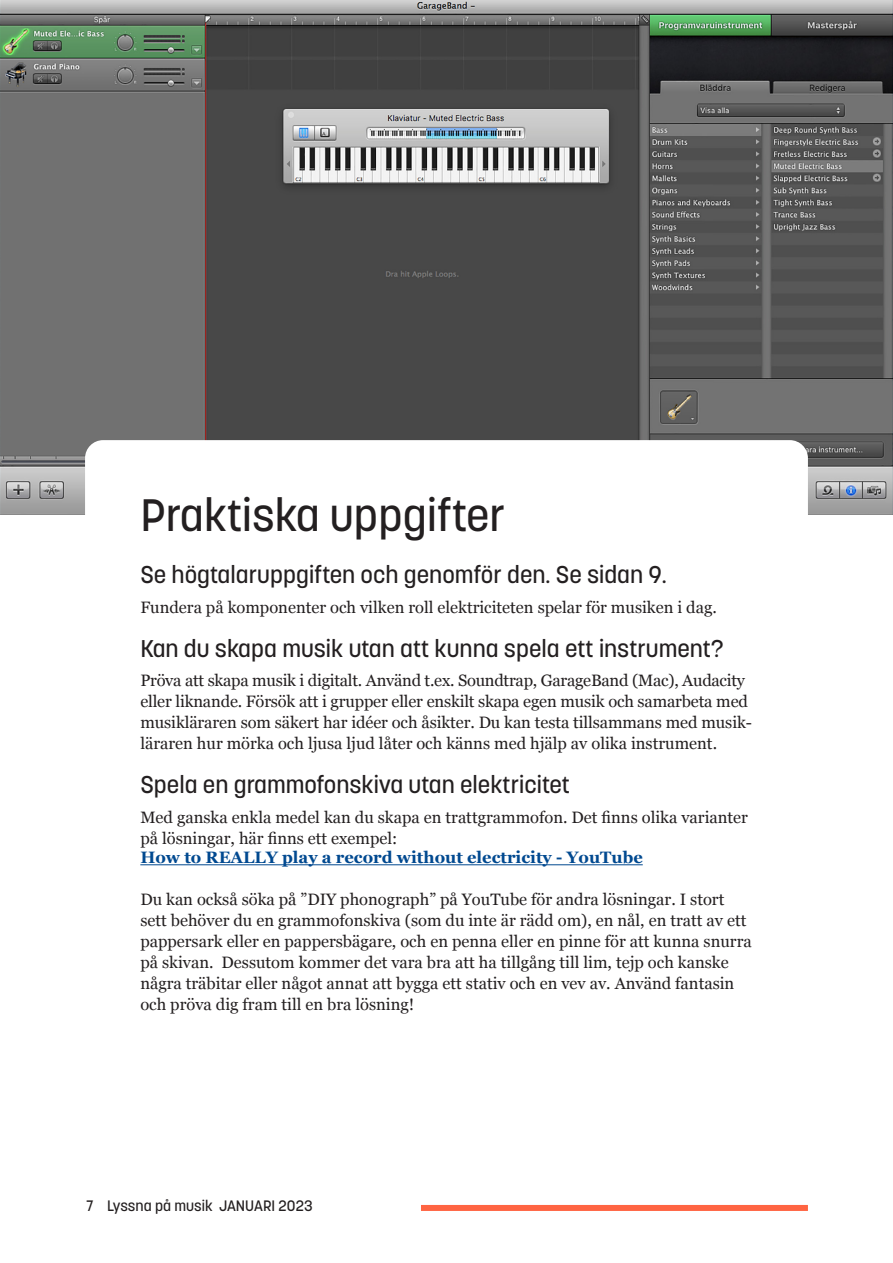
<style>
.page{position:relative;width:893px;height:1263px;background:#fff}
.page>*{position:absolute;margin:0;border:0;box-sizing:border-box;transform-origin:0 0}
.Rubriknivå_2{font:500 45px "Korolev Li U";color:#231f20}
.Rubriknivå_3{font:500 24px "Korolev Li U";color:#231f20}
.t1{font:16.5px/21px "Georgia";color:#231f20}
.link{font:700 16.5px "Georgia";color:#014990}
.t2{font:500 15px "Korolev Li U";color:#231f20}
</style>
<div class="page">
<div style="left:421px;top:1205px;width:387px;height:6px;background:#ff6442"></div>
<img style="left:0;top:0;width:893px;height:514px">
<div style="left:85px;top:440px;width:723px;height:738px;background:#fff;border-radius:18px"></div>
<hr style="left:140px;top:864px;width:503px;height:1px;background:#014990">
<h2 class="Rubriknivå_2" style="left:140px;top:485px;width:366px">Praktiska uppgifter</h2>
<h3 class="Rubriknivå_3" style="left:140px;top:559px;width:528px">Se högtalaruppgiften och genomför den. Se sidan 9.</h3>
<p class="t1" style="left:140px;top:596px;width:578px">Fundera på komponenter och vilken roll elektriciteten spelar för musiken i dag.</p>
<h3 class="Rubriknivå_3" style="left:140px;top:632px;width:585px">Kan du skapa musik utan att kunna spela ett instrument?</h3>
<p class="t1" style="left:140px;top:669px;width:613px">Pröva att skapa musik i digitalt. Använd t.ex. Soundtrap, GarageBand (Mac), Audacity eller liknande. Försök att i grupper eller enskilt skapa egen musik och samarbeta med musikläraren som säkert har idéer och åsikter. Du kan testa tillsammans med musik&shy;läraren hur mörka och ljusa ljud låter och känns med hjälp av olika instrument.</p>
<h3 class="Rubriknivå_3" style="left:140px;top:769px;width:431px">Spela en grammofonskiva utan elektricitet</h3>
<p class="t1" style="left:140px;top:806px;width:609px">Med ganska enkla medel kan du skapa en trattgrammofon. Det finns olika varianter på lösningar, här finns ett exempel:</p>
<p class="link" style="left:140px;top:845px;width:504px">How to REALLY play a record without electricity - YouTube</p>
<p class="t1" style="left:140px;top:888px;width:613px">Du kan också söka på ”DIY phonograph” på YouTube för andra lösningar. I stort sett behöver du en grammofonskiva (som du inte är rädd om), en nål, en tratt av ett pappersark eller en pappersbägare, och en penna eller en pinne för att kunna snurra på skivan. Dessutom kommer det vara bra att ha tillgång till lim, tejp och kanske några träbitar eller något annat att bygga ett stativ och en vev av. Använd fantasin och pröva dig fram till en bra lösning!</p>
<p class="t2" style="left:86px;top:1196px;width:228px">7 Lyssna på musik JANUARI 2023</p>
</div>
